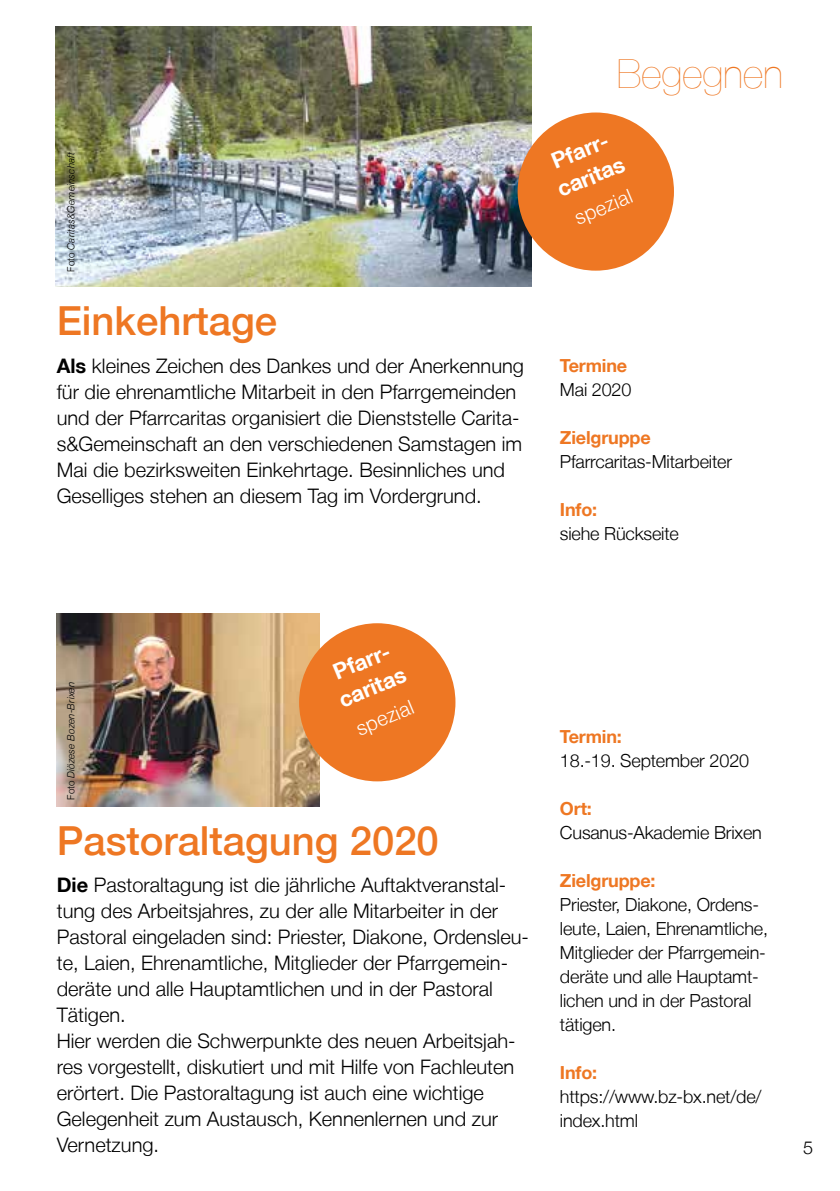
<style>
.page{position:relative;width:840px;height:1191px;background:#fff}
.page>*{position:absolute;margin:0;border:0;box-sizing:border-box;transform-origin:0 0}
.t1{font:500 40px "Helvetica Neue LT";color:#ee7723}
.t2{font:200 40px "Helvetica Neue LT";color:#ee7723}
.t3{font:700 22px/28px "Helvetica Neue LT";color:#fff}
.t4{font:300 20px/26px "Helvetica Neue LT";color:#000}
.t5{font:300 20px "Helvetica Neue LT";color:#fff}
.t6{font:300 18px/24px "Helvetica Neue LT";letter-spacing:-.01em;color:#000}
.t7{font:700 18px/24px "Helvetica Neue LT";letter-spacing:-.01em;color:#ee7723}
.t8{font:italic 300 10px "Helvetica Neue LT";letter-spacing:.02em;color:#000}
.s1{font-style:normal}
.s2{font-weight:700}
.s3{color:#fff}
.s4{font-weight:300;color:#000}
.s5{font-weight:700;color:#ee7723}
.s6{font-weight:700;color:#fff}
</style>
<div class="page">
<img style="left:55px;top:26px;width:476px;height:260px">
<img style="left:57px;top:613px;width:262px;height:194px">
<div style="left:517px;top:112px;width:156px;height:159px;background:#ee7723;border-radius:50%"></div>
<div style="left:299px;top:623px;width:156px;height:158px;background:#ee7723;border-radius:50%"></div>
<p class="t8" style="left:65px;top:272px;width:122px;rotate:-90deg"><span class="s1">Foto</span> Caritas&amp;Gemeinschaft</p>
<h1 class="t1" style="left:57px;top:297px;width:222px">Einkehrtage</h1>
<p class="t4" style="left:57px;top:353px;width:468px"><span class="s2">Als</span> kleines Zeichen des Dankes und der Anerkennung für die ehrenamtliche Mitarbeit in den Pfarrgemeinden und der Pfarrcaritas organisiert die Dienststelle Carita&shy;s&amp;Gemeinschaft an den verschiedenen Samstagen im Mai die bezirksweiten Einkehrtage. Besinnliches und Geselliges stehen an diesem Tag im Vordergrund.</p>
<h1 class="t2" style="left:616px;top:51px;width:167px">Begegnen</h1>
<p class="t3" style="left:542px;top:150px;width:72px;rotate:-22deg">Pfarr&shy;caritas</p>
<p class="t5" style="left:570px;top:207px;width:62px;rotate:-22deg">spezial</p>
<p class="t7" style="left:559px;top:353px;width:74px">Termine<span class="s3">:<br></span><span class="s4">Mai 2020</span></p>
<p class="t6" style="left:559px;top:425px;width:173px"><span class="s5">Zielgruppe</span><span class="s6">:<br></span>Pfarrcaritas-Mitarbeiter</p>
<p class="t7" style="left:559px;top:497px;width:39px">Info:</p>
<p class="t6" style="left:559px;top:521px;width:120px">siehe Rückseite</p>
<p class="t8" style="left:65px;top:800px;width:119px;rotate:-90deg"><span class="s1">Foto</span> Diözese Bozen-Brixen</p>
<p class="t3" style="left:323px;top:661px;width:72px;rotate:-22deg">Pfarr&shy;caritas</p>
<p class="t5" style="left:352px;top:717px;width:62px;rotate:-22deg">spezial</p>
<h1 class="t1" style="left:57px;top:816px;width:383px">Pastoraltagung 2020</h1>
<p class="t4" style="left:57px;top:871px;width:473px"><span class="s2">Die</span> Pastoraltagung ist die jährliche Auftaktveranstal&shy;tung des Arbeitsjahres, zu der alle Mitarbeiter in der Pastoral eingeladen sind: Priester, Diakone, Ordensleu&shy;te, Laien, Ehrenamtliche, Mitglieder der Pfarrgemein&shy;deräte und alle Hauptamtlichen und in der Pastoral Tätigen.<br>Hier werden die Schwerpunkte des neuen Arbeitsjah&shy;res vorgestellt, diskutiert und mit Hilfe von Fachleuten erörtert. Die Pastoraltagung ist auch eine wichtige Gelegenheit zum Austausch, Kennenlernen und zur Vernetzung.</p>
<p class="t7" style="left:559px;top:724px;width:63px">Termin:</p>
<p class="t6" style="left:559px;top:748px;width:190px">18.-19. September 2020</p>
<p class="t7" style="left:559px;top:796px;width:33px">Ort:</p>
<p class="t6" style="left:559px;top:820px;width:203px">Cusanus-Akademie Brixen</p>
<p class="t7" style="left:559px;top:868px;width:97px">Zielgruppe:</p>
<p class="t6" style="left:559px;top:892px;width:209px">Priester, Diakone, Ordens&shy;leute, Laien, Ehrenamtliche,<br>Mitglieder der Pfarrgemein&shy;deräte und alle Hauptamt&shy;lichen und in der Pastoral tätigen.</p>
<p class="t7" style="left:559px;top:1060px;width:39px">Info:</p>
<p class="t6" style="left:559px;top:1084px;width:203px">https://www.bz-bx.net/de/ index.html</p>
<p class="t6" style="left:802px;top:1135px;width:12px">5</p>
</div>
